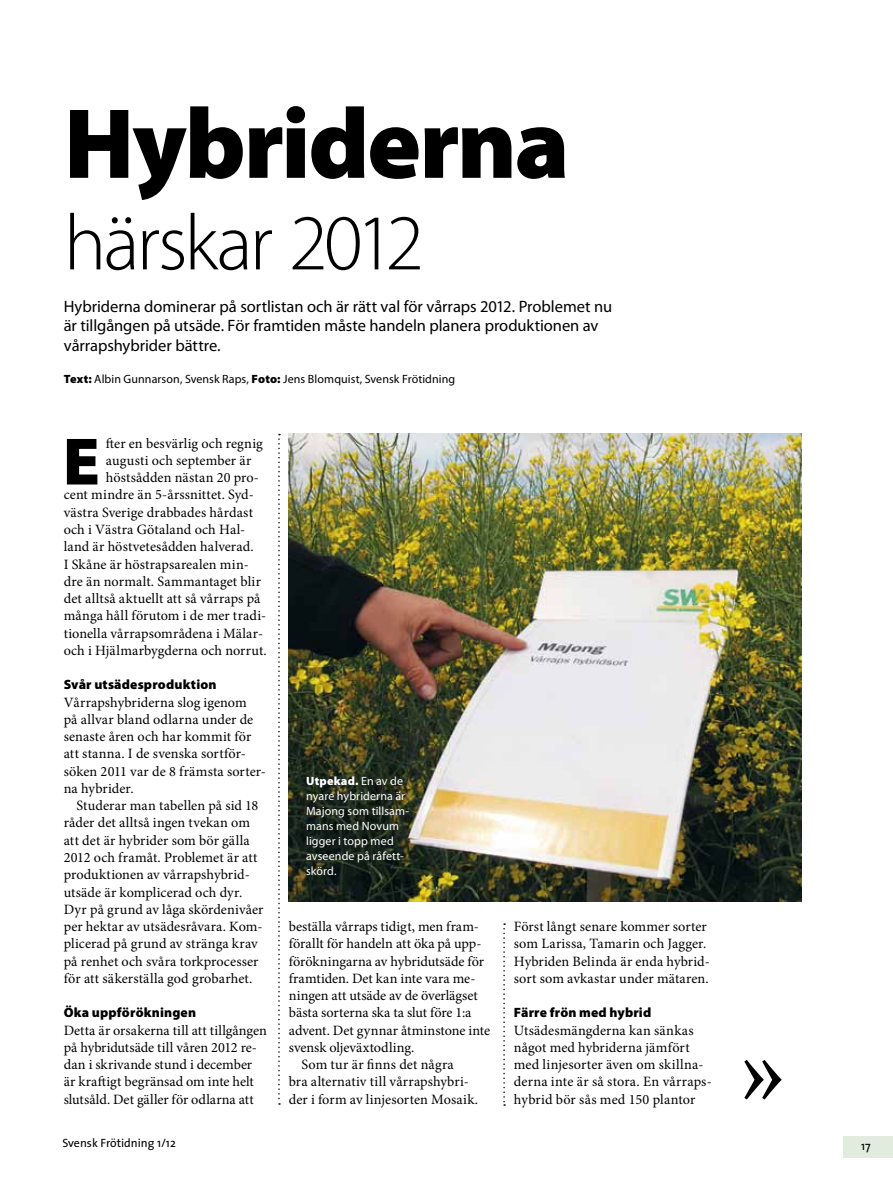
<style>
.page{position:relative;width:893px;height:1200px;background:#fff}
.page>*{position:absolute;margin:0;border:0;box-sizing:border-box;transform-origin:0 0}
.t1{font:108px "Minion Pro";color:#000}
.t2{font:900 100.5px "Myriad Pro";letter-spacing:-.025em;color:#000}
.t3{font:300 79.5px "Myriad Pro";letter-spacing:-.035em;color:#000}
.t4{font:900 67.5px "Myriad Pro";color:#000}
.t5{font:16.5px/19.5px "Myriad Pro";color:#000}
.t6{font:14.25px/17.2px "Minion Pro";letter-spacing:.005em;color:#000}
.t7{font:900 13.5px "Myriad Pro";letter-spacing:.01em;color:#000}
.t8{font:12px/15px "Myriad Pro";letter-spacing:.01em;color:#fff}
.t9{font:12px "Myriad Pro";letter-spacing:.005em;color:#000}
.t10{font:12px "The Sans";color:#000}
.s1{font-weight:900}
</style>
<div class="page">
<div style="left:843px;top:1136px;width:50px;height:21px;background:#e1ebde"></div>
<img style="left:289px;top:433px;width:512px;height:468px">
<svg style="left:503px;top:923px;width:2px;height:182px"></svg>
<svg style="left:278px;top:433px;width:2px;height:671px"></svg>
<h2 class="t2" style="left:64px;top:77px;width:507px">Hybriderna</h2>
<h3 class="t3" style="left:64px;top:199px;width:362px">härskar 2012</h3>
<p class="t5" style="left:64px;top:296px;width:550px">Hybriderna dominerar på sortlistan och är rätt val för vårraps 2012. Problemet nu är tillgången på utsäde. För framtiden måste handeln planera produktionen av vårrapshybrider bättre.</p>
<p class="t9" style="left:64px;top:371px;width:393px"><span class="s1">Text:</span> Albin Gunnarson, Svensk Raps, <span class="s1">Foto:</span> Jens Blomquist, Svensk Frötidning</p>
<p class="t6" style="left:106px;top:434px;width:159px">fter en besvärlig och regnig</p>
<p class="t6" style="left:106px;top:451px;width:147px">augusti och september är</p>
<p class="t6" style="left:106px;top:469px;width:155px">höstsådden nästan 20 pro-</p>
<p class="t6" style="left:64px;top:486px;width:192px">cent mindre än 5-årssnittet. Syd-</p>
<p class="t6" style="left:64px;top:503px;width:191px">västra Sverige drabbades hårdast</p>
<p class="t6" style="left:64px;top:520px;width:183px">och i Västra Götaland och Hal-</p>
<p class="t6" style="left:64px;top:538px;width:192px">land är höstvetesådden halverad.</p>
<p class="t6" style="left:64px;top:555px;width:187px">I Skåne är höstrapsarealen min-</p>
<p class="t6" style="left:64px;top:572px;width:199px">dre än normalt. Sammantaget blir</p>
<p class="t6" style="left:64px;top:589px;width:198px">det alltså aktuellt att så vårraps på</p>
<p class="t6" style="left:64px;top:607px;width:204px">många håll förutom i de mer tradi-</p>
<p class="t6" style="left:64px;top:624px;width:201px">tionella vårrapsområdena i Mälar-</p>
<p class="t6" style="left:64px;top:641px;width:205px">och i Hjälmarbygderna och norrut.</p>
<p class="t7" style="left:64px;top:675px;width:154px">Svår utsädesproduktion</p>
<p class="t6" style="left:64px;top:693px;width:204px">Vårrapshybriderna slog igenom<br>på allvar bland odlarna under de senaste åren och har kommit för att stanna. I de svenska sortför&shy;söken 2011 var de 8 främsta sorter&shy;na hybrider.</p>
<p class="t6" style="left:64px;top:796px;width:201px;text-indent:13px">Studerar man tabellen på sid 18 råder det alltså ingen tvekan om att det är hybrider som bör gälla<br>2012 och framåt. Problemet är att produktionen av vårrapshybrid&shy;utsäde är komplicerad och dyr.<br>Dyr på grund av låga skördenivåer per hektar av utsädesråvara. Kom&shy;plicerad på grund av stränga krav på renhet och svåra torkprocesser för att säkerställa god grobarhet.</p>
<p class="t7" style="left:64px;top:1003px;width:134px">Öka uppförökningen</p>
<p class="t6" style="left:64px;top:1021px;width:205px">Detta är orsakerna till att tillgången på hybridutsäde till våren 2012 re&shy;dan i skrivande stund i december är kraftigt begränsad om inte helt slutsåld. Det gäller för odlarna att</p>
<h3 class="t4" style="left:63px;top:416px;width:39px">E</h3>
<p class="t10" style="left:63px;top:1132px;width:115px">Svensk Frötidning 1/12</p>
<p class="t8" style="left:306px;top:772px;width:104px"><span class="s1">Utpekad.</span> En av de nyare hybriderna är<br>Majong som tillsam&shy;mans med Novum ligger i topp med avseende på råfett&shy;skörd.</p>
<p class="t6" style="left:289px;top:917px;width:192px">beställa vårraps tidigt, men fram-</p>
<p class="t6" style="left:289px;top:934px;width:194px">förallt för handeln att öka på upp-</p>
<p class="t6" style="left:289px;top:952px;width:197px">förökningarna av hybridutsäde för</p>
<p class="t6" style="left:289px;top:969px;width:188px">framtiden. Det kan inte vara me-</p>
<p class="t6" style="left:289px;top:986px;width:190px">ningen att utsäde av de överlägset</p>
<p class="t6" style="left:289px;top:1003px;width:184px">bästa sorterna ska ta slut före 1:a</p>
<p class="t6" style="left:289px;top:1021px;width:203px">advent. Det gynnar åtminstone inte</p>
<p class="t6" style="left:289px;top:1038px;width:127px">svensk oljeväxtodling.</p>
<p class="t6" style="left:302px;top:1055px;width:154px">Som tur är finns det några</p>
<p class="t6" style="left:289px;top:1073px;width:181px">bra alternativ till vårrapshybri-</p>
<p class="t6" style="left:289px;top:1090px;width:191px">der i form av linjesorten Mosaik.</p>
<p class="t6" style="left:514px;top:917px;width:196px">Först långt senare kommer sorter som Larissa, Tamarin och Jagger.<br>Hybriden Belinda är enda hybrid&shy;sort som avkastar under mätaren.</p>
<p class="t7" style="left:514px;top:1003px;width:139px">Färre frön med hybrid</p>
<p class="t6" style="left:514px;top:1021px;width:199px">Utsädesmängderna kan sänkas något med hybriderna jämfört med linjesorter även om skillna&shy;derna inte är så stora. En vårraps&shy;hybrid bör sås med 150 plantor</p>
<h1 class="t1" style="left:739px;top:996px;width:50px">»</h1>
<p class="t10" style="left:861px;top:1135px;width:11px">17</p>
</div>
